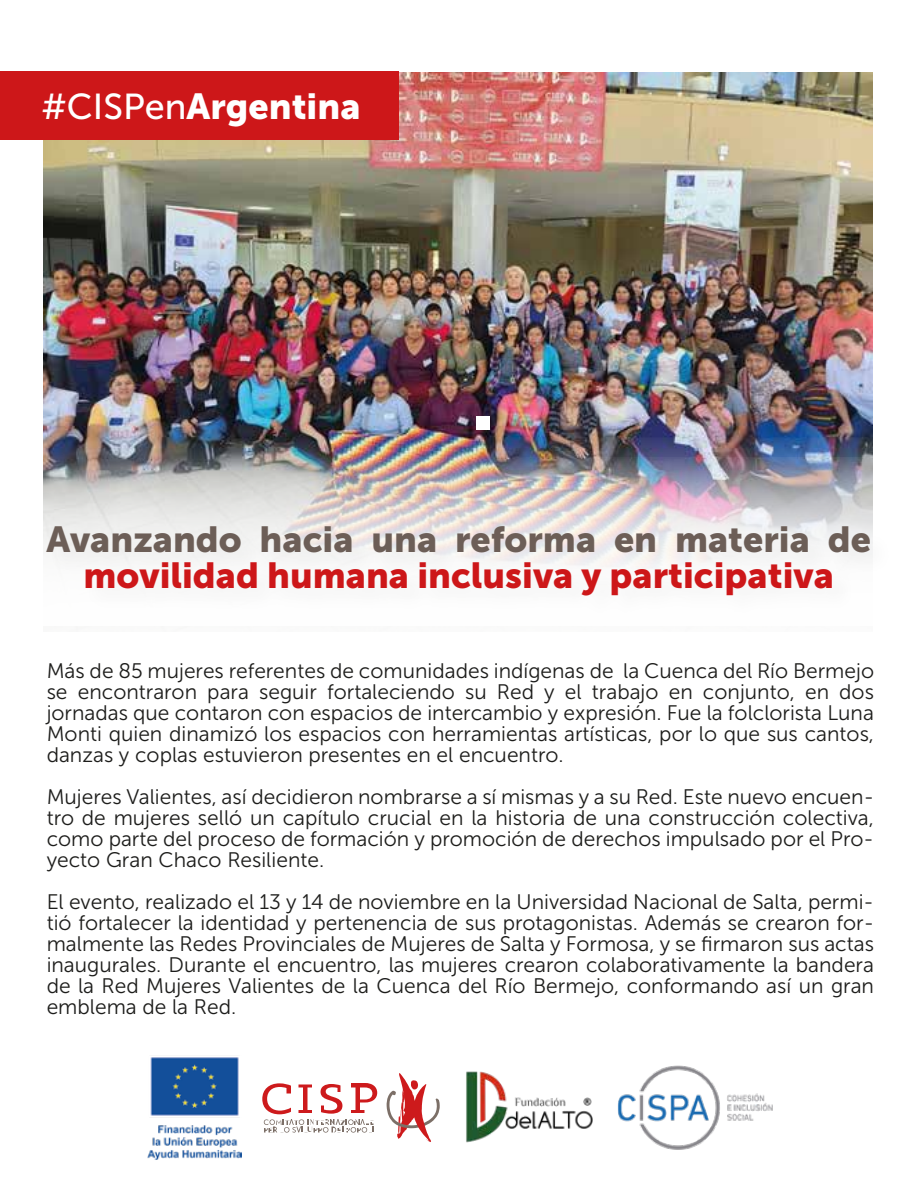
<style>
.page{position:relative;width:918px;height:1188px;background:#fff}
.page>*{position:absolute;margin:0;border:0;box-sizing:border-box;transform-origin:0 0}
.t1{font:36px "Museo Sans 900";color:#cd1719}
.t2{font:36px "Museo Sans 900";color:#6c5e57}
.t3{font:36px "Museo Sans 900";color:#fff}
.t4{font:21px/21px "Museo Sans 300";color:#1d1d1b;text-align:justify}
.s1{font-family:"Museo Sans 500"}
</style>
<div class="page">
<img style="left:44px;top:72px;width:829px;height:365px">
<img style="left:43px;top:437px;width:830px;height:73px">
<div style="left:476px;top:416px;width:13px;height:13px;background:#fff"></div>
<img style="left:43px;top:510px;width:830px;height:59px">
<div style="left:0;top:71px;width:399px;height:69px;background:#cd1719"></div>
<svg style="left:262px;top:1083px;width:115px;height:50px"></svg>
<svg style="left:386px;top:1073px;width:54px;height:69px"></svg>
<img style="left:617px;top:1065px;width:156px;height:85px">
<img style="left:147px;top:1057px;width:94px;height:103px">
<img style="left:466px;top:1071px;width:127px;height:72px">
<h1 class="t3" style="left:41px;top:86px;width:321px"><span class="s1">#CISPen</span>Argentina</h1>
<h1 class="t2" style="left:46px;top:519px;width:826px">Avanzando hacia una reforma en materia de</h1>
<h1 class="t1" style="left:84px;top:555px;width:752px">movilidad humana inclusiva y participativa</h1>
<p class="t4" style="left:47px;top:660px;width:829px">Más de 85 mujeres referentes de comunidades indígenas de la Cuenca del Río Bermejo se encontraron para seguir fortaleciendo su Red y el trabajo en conjunto, en dos jornadas que contaron con espacios de intercambio y expresión. Fue la folclorista Luna Monti quien dinamizó los espacios con herramientas artísticas, por lo que sus cantos, danzas y coplas estuvieron presentes en el encuentro.</p>
<p class="t4" style="left:47px;top:786px;width:829px">Mujeres Valientes, así decidieron nombrarse a sí mismas y a su Red. Este nuevo encuen&shy;tro de mujeres selló un capítulo crucial en la historia de una construcción colectiva, como parte del proceso de formación y promoción de derechos impulsado por el Pro&shy;yecto Gran Chaco Resiliente.</p>
<p class="t4" style="left:47px;top:891px;width:829px">El evento, realizado el 13 y 14 de noviembre en la Universidad Nacional de Salta, permi&shy;tió fortalecer la identidad y pertenencia de sus protagonistas. Además se crearon for&shy;malmente las Redes Provinciales de Mujeres de Salta y Formosa, y se firmaron sus actas inaugurales. Durante el encuentro, las mujeres crearon colaborativamente la bandera de la Red Mujeres Valientes de la Cuenca del Río Bermejo, conformando así un gran emblema de la Red.</p>
</div>
